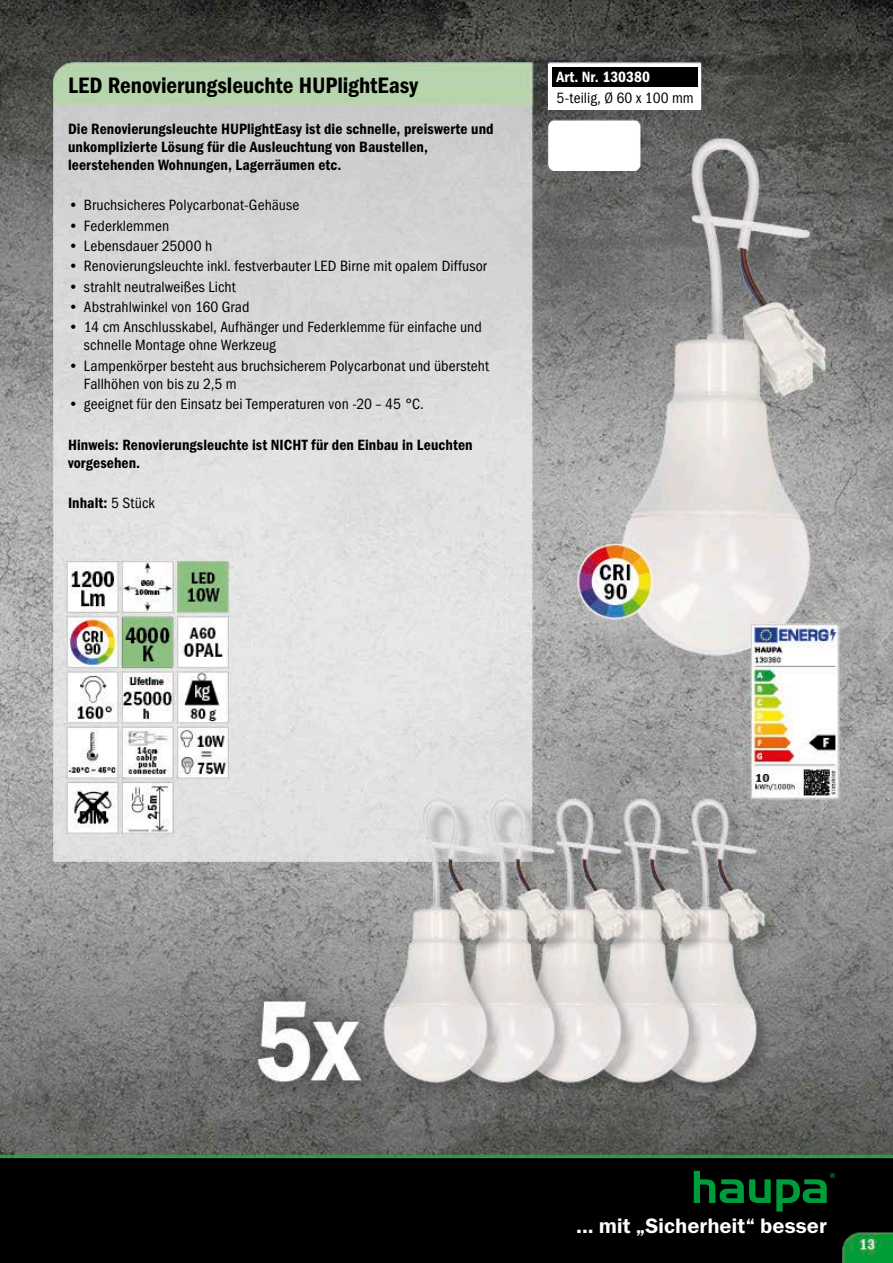
<style>
.page{position:relative;width:893px;height:1263px;background:#fff}
.page>*{position:absolute;margin:0;border:0;box-sizing:border-box;transform-origin:0 0}
.t1{font:22.5px "Franklin Gothic Demi Cond ITC";color:#000}
.t2{font:21px "Franklin Gothic Demi ITC";color:#fff}
.t3{font:15px/18px "Franklin Gothic Book Cond ITC";letter-spacing:.005em;color:#000}
.t4{font:15px/18px "Franklin Gothic Demi Cond ITC";letter-spacing:.005em;color:#000}
.t5{font:15px "Franklin Gothic Demi Cond ITC";color:#fff}
.s1{font-family:"Franklin Gothic Book Cond ITC"}
</style>
<div class="page">
<img style="left:1px;top:0;width:892px;height:1263px">
<img style="left:0;top:0;width:1px;height:1263px">
<div style="left:549px;top:64px;width:152px;height:46px;background:#fff"></div>
<div style="left:552px;top:67px;width:146px;height:20px;background:#000"></div>
<div style="left:549px;top:122px;width:91px;height:48px;background:#fff;border-radius:6px"></div>
<div style="left:549px;top:121px;width:91px;height:50px;border:1px solid #fff;border-radius:6px"></div>
<svg style="left:694px;top:1171px;width:141px;height:40px;background:#003513"></svg>
<h1 class="t1" style="left:68px;top:72px;width:352px">LED Renovierungsleuchte HUPlightEasy</h1>
<p class="t4" style="left:68px;top:120px;width:427px">Die Renovierungsleuchte HUPlightEasy ist die schnelle, preiswerte und unkomplizierte Lösung für die Ausleuchtung von Baustellen, leerstehenden Wohnungen, Lagerräumen etc.</p>
<p class="t3" style="left:68px;top:196px;width:233px">• Bruchsicheres Polycarbonat-Gehäuse</p>
<p class="t3" style="left:68px;top:217px;width:103px">• Federklemmen</p>
<p class="t3" style="left:68px;top:237px;width:146px">• Lebensdauer 25000 h</p>
<p class="t3" style="left:68px;top:257px;width:420px">• Renovierungsleuchte inkl. festverbauter LED Birne mit opalem Diffusor</p>
<p class="t3" style="left:68px;top:278px;width:169px">• strahlt neutralweißes Licht</p>
<p class="t3" style="left:68px;top:298px;width:183px">• Abstrahlwinkel von 160 Grad</p>
<p class="t3" style="left:84px;top:318px;width:399px;text-indent:-16px">• 14 cm Anschlusskabel, Aufhänger und Federklemme für einfache und schnelle Montage ohne Werkzeug</p>
<p class="t3" style="left:84px;top:357px;width:407px;text-indent:-16px">• Lampenkörper besteht aus bruchsicherem Polycarbonat und übersteht<br>Fallhöhen von bis zu 2,5 m</p>
<p class="t3" style="left:68px;top:395px;width:357px">• geeignet für den Einsatz bei Temperaturen von -20 – 45 °C.</p>
<p class="t4" style="left:68px;top:436px;width:406px">Hinweis: Renovierungsleuchte ist NICHT für den Einbau in Leuchten vorgesehen.</p>
<p class="t4" style="left:68px;top:494px;width:88px">Inhalt: <span class="s1">5 Stück</span></p>
<p class="t5" style="left:557px;top:68px;width:95px">Art. Nr. 130380</p>
<p class="t3" style="left:557px;top:89px;width:139px">5-teilig, Ø 60 x 100 mm</p>
<h2 class="t2" style="left:576px;top:1213px;width:252px">... mit „Sicherheit“ besser</h2>
</div>
